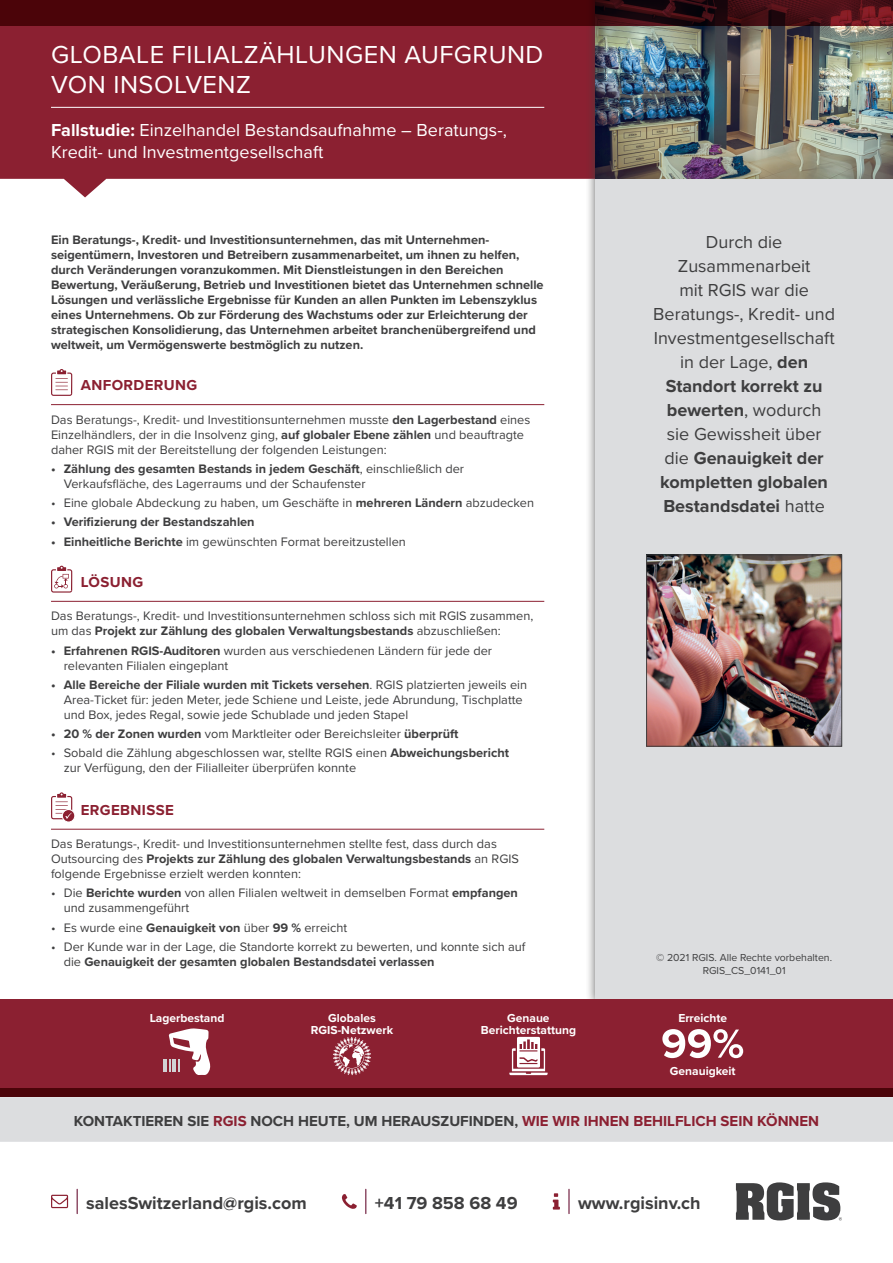
<style>
.page{position:relative;width:893px;height:1263px;background:#fff}
.page>*{position:absolute;margin:0;border:0;box-sizing:border-box;transform-origin:0 0}
.t1{font:25.5px/30.6px "Proxima Nova";letter-spacing:.02em;color:#fff}
.t2{font:18px/24px "Proxima Nova";color:#3e3e3f;text-align:center}
.t3{font:18px/21.6px "Proxima Nova";color:#fff}
.t4{font:700 18px "Proxima Nova";color:#3e3e3f}
.t5{font:700 15px "Proxima Nova";color:#3e3e3f}
.t6{font:700 15px "Proxima Nova";letter-spacing:.025em;color:#8b2031}
.t7{font:12.75px/15px "Proxima Nova";color:#3e3e3f}
.t8{font:700 12.75px/15px "Proxima Nova";color:#3e3e3f}
.t9{font:700 12px/12px "Proxima Nova";color:#fff;text-align:center}
.t10{font:10.5px/12.6px "Proxima Nova";color:#3e3e3f;text-align:center}
.s1{font-weight:700}
.s2{color:#8b2031}
</style>
<div class="page">
<hr style="left:568px;top:1189px;width:2px;height:24px;background:#6b1537">
<svg style="left:553px;top:1193px;width:7px;height:16px"></svg>
<svg style="left:77px;top:1189px;width:1px;height:24px"></svg>
<svg style="left:51px;top:1195px;width:17px;height:13px"></svg>
<svg style="left:736px;top:1182px;width:106px;height:38px"></svg>
<svg style="left:365px;top:1189px;width:1px;height:24px"></svg>
<svg style="left:342px;top:1194px;width:15px;height:15px"></svg>
<div style="left:0;top:1097px;width:893px;height:45px;background:#dcdddf"></div>
<svg style="left:0;top:26px;width:585px;height:171px;background:#963746"></svg>
<div style="left:585px;top:0;width:308px;height:1010px;background:#3e3e3f;opacity:.75"></div>
<div style="left:595px;top:0;width:298px;height:1001px;background:#dcdddf"></div>
<hr style="left:51px;top:107px;width:493px;height:1px;background:#fff">
<div style="left:0;top:999px;width:893px;height:98px;background:#8b2031"></div>
<img style="left:595px;top:26px;width:298px;height:153px">
<hr style="left:51px;top:404px;width:493px;height:1px;background:#8b2031">
<hr style="left:51px;top:601px;width:493px;height:1px;background:#8b2031">
<hr style="left:51px;top:829px;width:493px;height:1px;background:#8b2031">
<svg style="left:51px;top:369px;width:22px;height:27px"></svg>
<svg style="left:51px;top:566px;width:22px;height:27px"></svg>
<svg style="left:51px;top:792px;width:24px;height:30px"></svg>
<img style="left:648px;top:557px;width:192px;height:187px">
<div style="left:646px;top:555px;width:196px;height:191px;border:1px solid #3e3e3f"></div>
<svg style="left:0;top:0;width:893px;height:26px;background:#46070c"></svg>
<div style="left:0;top:1089px;width:893px;height:8px;background:#4b0409"></div>
<hr style="left:163px;top:1059px;width:4px;height:12px;background:#d1d2d4">
<svg style="left:169px;top:1028px;width:42px;height:47px"></svg>
<svg style="left:509px;top:1037px;width:39px;height:38px"></svg>
<svg style="left:333px;top:1037px;width:38px;height:38px"></svg>
<svg style="left:662px;top:1029px;width:81px;height:29px"></svg>
<h1 class="t1" style="left:51px;top:38px;width:494px">GLOBALE FILIALZÄHLUNGEN AUFGRUND<br>VON INSOLVENZ</h1>
<h2 class="t3" style="left:51px;top:119px;width:457px"><span class="s1">Fallstudie:</span> Einzelhandel Bestandsaufnahme – Beratungs-,<br>Kredit- und Investmentgesellschaft</h2>
<p class="t8" style="left:51px;top:232px;width:494px">Ein Beratungs-, Kredit- und Investitionsunternehmen, das mit Unternehmen&shy;seigentümern, Investoren und Betreibern zusammenarbeitet, um ihnen zu helfen, durch Veränderungen voranzukommen. Mit Dienstleistungen in den Bereichen Bewertung, Veräußerung, Betrieb und Investitionen bietet das Unternehmen schnelle Lösungen und verlässliche Ergebnisse für Kunden an allen Punkten im Lebenszyklus eines Unternehmens. Ob zur Förderung des Wachstums oder zur Erleichterung der strategischen Konsolidierung, das Unternehmen arbeitet branchenübergreifend und weltweit, um Vermögenswerte bestmöglich zu nutzen.</p>
<p class="t6" style="left:81px;top:374px;width:118px">ANFORDERUNG</p>
<p class="t7" style="left:51px;top:411px;width:481px">Das Beratungs-, Kredit- und Investitionsunternehmen musste <span class="s1">den Lagerbestand</span> eines<br>Einzelhändlers, der in die Insolvenz ging, <span class="s1">auf globaler Ebene zählen</span> und beauftragte daher RGIS mit der Bereitstellung der folgenden Leistungen:</p>
<p class="t7" style="left:64px;top:461px;width:402px;text-indent:-13px"><span class="s1">• Zählung des gesamten Bestands in jedem Geschäft</span>, einschließlich der<br>Verkaufsfläche, des Lagerraums und der Schaufenster</p>
<p class="t7" style="left:51px;top:495px;width:485px">• Eine globale Abdeckung zu haben, um Geschäfte in <span class="s1">mehreren Ländern</span> abzudecken</p>
<p class="t8" style="left:51px;top:514px;width:205px">• Verifizierung der Bestandszahlen</p>
<p class="t7" style="left:51px;top:533px;width:356px"><span class="s1">• Einheitliche Berichte</span> im gewünschten Format bereitzustellen</p>
<p class="t6" style="left:81px;top:570px;width:64px">LÖSUNG</p>
<p class="t7" style="left:51px;top:608px;width:484px">Das Beratungs-, Kredit- und Investitionsunternehmen schloss sich mit RGIS zusammen, um das <span class="s1">Projekt zur Zählung des globalen Verwaltungsbestands</span> abzuschließen:</p>
<p class="t7" style="left:64px;top:642px;width:430px;text-indent:-13px"><span class="s1">• Erfahrenen RGIS-Auditoren</span> wurden aus verschiedenen Ländern für jede der relevanten Filialen eingeplant</p>
<p class="t7" style="left:64px;top:676px;width:465px;text-indent:-13px"><span class="s1">• Alle Bereiche der Filiale wurden mit Tickets versehen</span>. RGIS platzierten jeweils ein<br>Area-Ticket für: jeden Meter, jede Schiene und Leiste, jede Abrundung, Tischplatte und Box, jedes Regal, sowie jede Schublade und jeden Stapel</p>
<p class="t7" style="left:51px;top:726px;width:409px"><span class="s1">• 20 % der Zonen wurden</span> vom Marktleiter oder Bereichsleiter <span class="s1">überprüft</span></p>
<p class="t7" style="left:64px;top:745px;width:447px;text-indent:-13px">• Sobald die Zählung abgeschlossen war, stellte RGIS einen <span class="s1">Abweichungsbericht </span>zur Verfügung, den der Filialleiter überprüfen konnte</p>
<p class="t6" style="left:81px;top:799px;width:95px">ERGEBNISSE</p>
<p class="t7" style="left:51px;top:836px;width:469px">Das Beratungs-, Kredit- und Investitionsunternehmen stellte fest, dass durch das<br>Outsourcing des <span class="s1">Projekts zur Zählung des globalen Verwaltungsbestands</span> an RGIS folgende Ergebnisse erzielt werden konnten:</p>
<p class="t7" style="left:64px;top:885px;width:456px;text-indent:-13px">• Die <span class="s1">Berichte wurden</span> von allen Filialen weltweit in demselben Format <span class="s1">empfangen </span>und zusammengeführt</p>
<p class="t7" style="left:51px;top:919px;width:298px">• Es wurde eine <span class="s1">Genauigkeit von</span> über <span class="s1">99 %</span> erreicht</p>
<p class="t7" style="left:64px;top:939px;width:463px;text-indent:-13px">• Der Kunde war in der Lage, die Standorte korrekt zu bewerten, und konnte sich auf die <span class="s1">Genauigkeit der gesamten globalen Bestandsdatei verlassen</span></p>
<h2 class="t2" style="left:653px;top:229px;width:183px">Durch die<br>Zusammenarbeit<br>mit RGIS war die<br>Beratungs-, Kredit- und<br>Investmentgesellschaft in der Lage, <span class="s1">den<br>Standort korrekt zu bewerten</span>, wodurch<br>sie Gewissheit über die <span class="s1">Genauigkeit der kompletten globalen<br>Bestandsdatei</span> hatte</h2>
<p class="t10" style="left:656px;top:951px;width:177px">© 2021 RGIS. Alle Rechte vorbehalten.<br>RGIS_CS_0141_01</p>
<p class="t9" style="left:311px;top:1011px;width:84px">Globales<br>RGIS-Netzwerk</p>
<p class="t9" style="left:678px;top:1011px;width:50px">Erreichte</p>
<p class="t9" style="left:670px;top:1065px;width:67px">Genauigkeit</p>
<p class="t9" style="left:150px;top:1011px;width:76px">Lagerbestand</p>
<p class="t9" style="left:481px;top:1011px;width:97px">Genaue<br>Berichterstattung</p>
<p class="t5" style="left:74px;top:1110px;width:747px">KONTAKTIEREN SIE <span class="s2">RGIS</span> NOCH HEUTE, UM HERAUSZUFINDEN, <span class="s2">WIE WIR IHNEN BEHILFLICH SEIN KÖNNEN</span></p>
<h2 class="t4" style="left:86px;top:1189px;width:222px">salesSwitzerland@rgis.com</h2>
<h2 class="t4" style="left:375px;top:1189px;width:144px">+41 79 858 68 49</h2>
<h2 class="t4" style="left:578px;top:1189px;width:124px">www.rgisinv.ch</h2>
</div>
